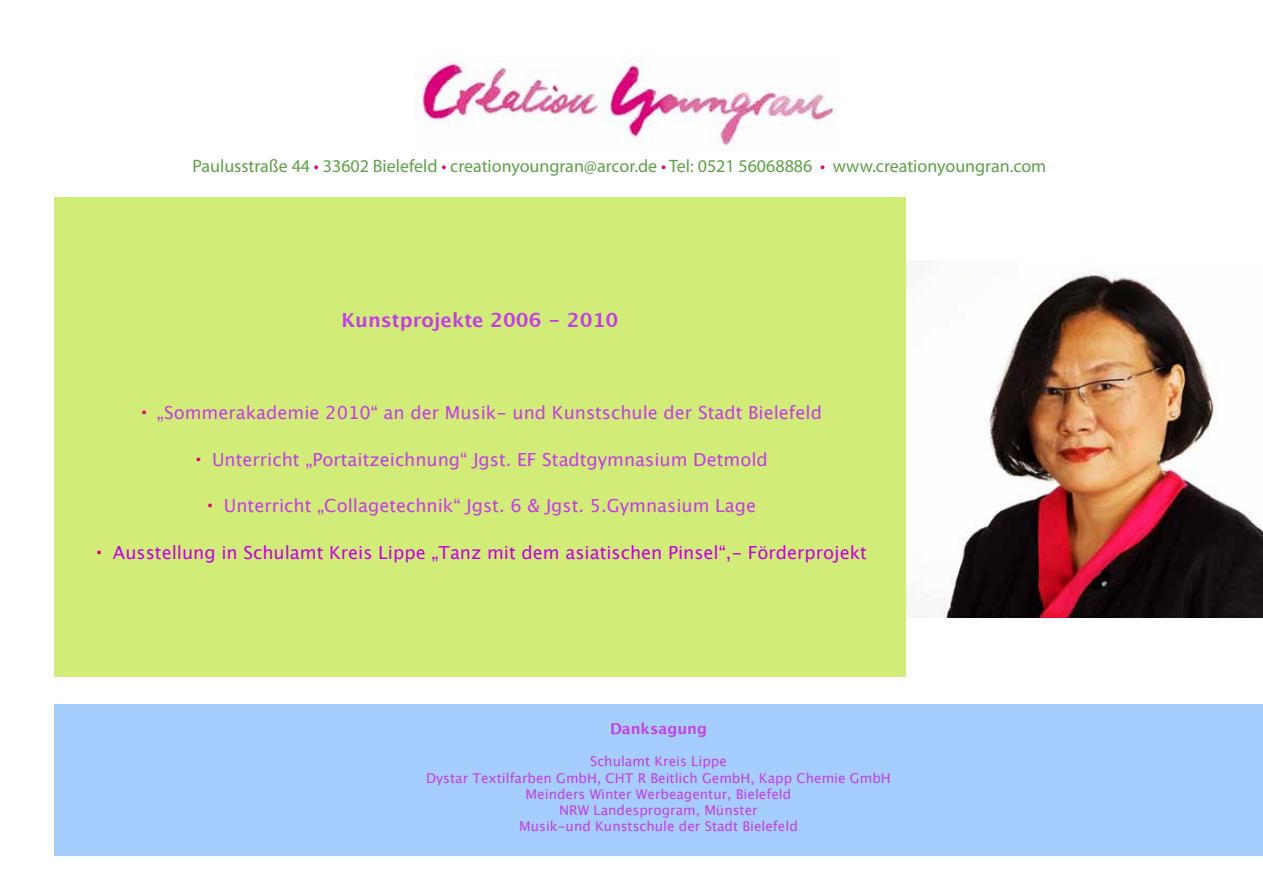
<style>
.page{position:relative;width:1263px;height:893px;background:#fff}
.page>*{position:absolute;margin:0;border:0;box-sizing:border-box;transform-origin:0 0}
.t1{font:700 19.5px "Lucida Grande";color:#c43ee3}
.t2{font:18px "Lucida Grande";color:#c43ee3}
.t3{font:18px "Myriad Pro";color:#5da146}
.t4{font:18px "Lucida Grande";color:#c600df}
.t5{font:700 15px "Lucida Grande";color:#c43ee3}
.t6{font:13.5px/16.2px "Lucida Grande";color:#c43ee3;text-align:center}
.s1{color:#e2007a}
.s2{font-weight:700;font-size:21px;color:#e2007a}
</style>
<div class="page">
<img style="left:419px;top:60px;width:417px;height:91px">
<div style="left:54px;top:198px;width:852px;height:479px;background:#d2ec79"></div>
<img style="left:922px;top:269px;width:341px;height:349px">
<div style="left:54px;top:704px;width:1209px;height:152px;background:#a5ceff"></div>
<p class="t3" style="left:192px;top:155px;width:855px">Paulusstraße 44 <span class="s1">•</span> 33602 Bielefeld <span class="s1">•</span> creationyoungran@arcor.de <span class="s1">•</span> Tel: 0521 56068886 <span class="s1">•</span> www.creationyoungran.com</p>
<p class="t1" style="left:341px;top:304px;width:278px">Kunstprojekte 2006 - 2010</p>
<p class="t2" style="left:138px;top:402px;width:686px"><span class="s2">·</span> „Sommerakademie 2010“ an der Musik- und Kunstschule der Stadt Bielefeld</p>
<p class="t2" style="left:192px;top:449px;width:578px"><span class="s2">·</span> Unterricht „Portaitzeichnung“ Jgst. EF Stadtgymnasium Detmold</p>
<p class="t2" style="left:204px;top:496px;width:554px"><span class="s2">·</span> Unterricht „Collagetechnik“ Jgst. 6 &amp; Jgst. 5.Gymnasium Lage</p>
<p class="t4" style="left:93px;top:542px;width:776px"><span class="s2">·</span> Ausstellung in Schulamt Kreis Lippe „Tanz mit dem asiatischen Pinsel“,- Förderprojekt</p>
<p class="t5" style="left:610px;top:716px;width:98px">Danksagung</p>
<p class="t6" style="left:426px;top:754px;width:466px">Schulamt Kreis Lippe<br>Dystar Textilfarben GmbH, CHT R Beitlich GembH, Kapp Chemie GmbH Meinders Winter Werbeagentur, Bielefeld<br>NRW Landesprogram, Münster<br>Musik-und Kunstschule der Stadt Bielefeld</p>
</div>
